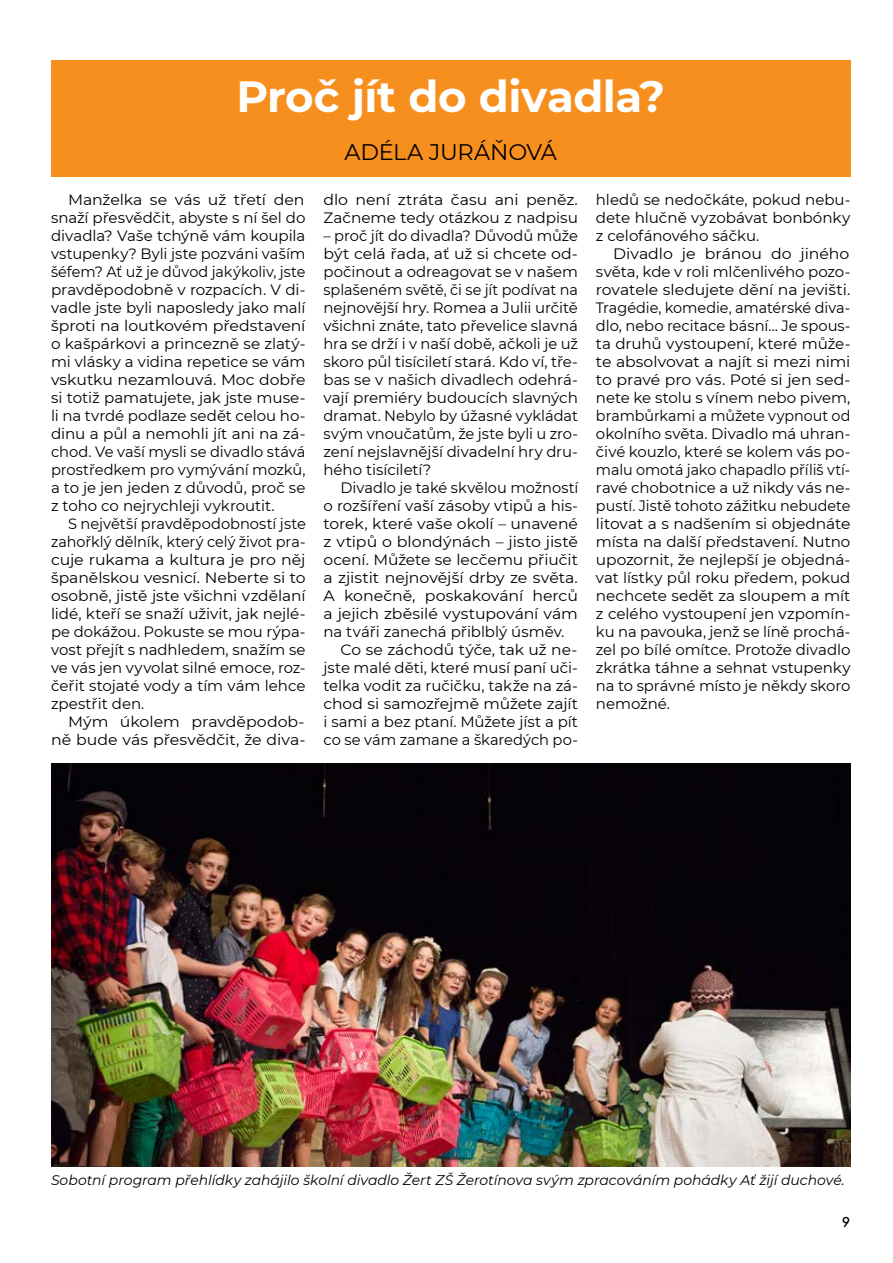
<style>
.page{position:relative;width:893px;height:1263px;background:#fff}
.page>*{position:absolute;margin:0;border:0;box-sizing:border-box;transform-origin:0 0}
.t1{font:700 43.5px "Montserrat";letter-spacing:-.01em;color:#fff}
.t2{font:22.5px "Montserrat";letter-spacing:-.01em;color:#000}
.t3{font:15px/18px "Montserrat";letter-spacing:-.005em;color:#000;text-align:justify;scale:1.05 1}
.t4{font:15px/18px "Montserrat";letter-spacing:-.005em;color:#000;text-align:justify}
.t5{font:15px "Montserrat";letter-spacing:-.005em;color:#000;scale:1.04 1}
.t6{font:500 15px "Futura TOT";color:#000}
.t7{font:italic 13.95px "Montserrat";letter-spacing:-.005em;color:#000}
</style>
<div class="page">
<div style="left:51px;top:60px;width:799px;height:116px;background:#f78f1e"></div>
<img style="left:51px;top:763px;width:799px;height:403px">
<h1 class="t1" style="left:236px;top:65px;width:430px">Proč jít do divadla?</h1>
<h2 class="t2" style="left:344px;top:137px;width:214px">ADÉLA JURÁŇOVÁ</h2>
<p class="t3" style="left:51px;top:190px;width:244px;text-indent:17px">Manželka se vás už třetí den snaží přesvědčit, abyste s ní šel do divadla? Vaše tchýně vám koupila vstupenky? Byli jste pozváni vaším šéfem? Ať už je důvod jakýkoliv, jste pravděpodobně v rozpacích. V di&shy;vadle jste byli naposledy jako malí šproti na loutkovém představení o kašpárkovi a princezně se zlatý&shy;mi vlásky a vidina repetice se vám vskutku nezamlouvá. Moc dobře si totiž pamatujete, jak jste muse&shy;li na tvrdé podlaze sedět celou ho&shy;dinu a půl a nemohli jít ani na zá&shy;chod. Ve vaší mysli se divadlo stává prostředkem pro vymývání mozků, a to je jen jeden z důvodů, proč se z toho co nejrychleji vykroutit.</p>
<p class="t4" style="left:51px;top:514px;width:256px;text-indent:17px">S největší pravděpodobností jste zahořklý dělník, který celý život pra&shy;cuje rukama a kultura je pro něj španělskou vesnicí. Neberte si to osobně, jistě jste všichni vzdělaní lidé, kteří se snaží uživit, jak nejlé&shy;pe dokážou. Pokuste se mou rýpa&shy;vost přejít s nadhledem, snažím se ve vás jen vyvolat silné emoce, roz&shy;čeřit stojaté vody a tím vám lehce zpestřit den.</p>
<p class="t3" style="left:51px;top:712px;width:244px;text-align:right">Mým úkolem pravděpodob&shy;ně bude vás přesvědčit, že diva-</p>
<p class="t4" style="left:596px;top:190px;width:256px">hledů se nedočkáte, pokud nebu&shy;dete hlučně vyzobávat bonbónky z celofánového sáčku.</p>
<p class="t3" style="left:596px;top:244px;width:244px;text-indent:17px">Divadlo je bránou do jiného světa, kde v roli mlčenlivého pozo&shy;rovatele sledujete dění na jevišti.<br>Tragédie, komedie, amatérské diva&shy;dlo, nebo recitace básní… Je spous&shy;ta druhů vystoupení, které může&shy;te absolvovat a najít si mezi nimi to pravé pro vás. Poté si jen sed&shy;nete ke stolu s vínem nebo pivem, brambůrkami a můžete vypnout od okolního světa. Divadlo má uhran&shy;čivé kouzlo, které se kolem vás po&shy;malu omotá jako chapadlo příliš vtí&shy;ravé chobotnice a už nikdy vás ne&shy;pustí. Jistě tohoto zážitku nebudete litovat a s nadšením si objednáte místa na další představení. Nutno upozornit, že nejlepší je objedná&shy;vat lístky půl roku předem, pokud nechcete sedět za sloupem a mít z celého vystoupení jen vzpomín&shy;ku na pavouka, jenž se líně prochá&shy;zel po bílé omítce. Protože divadlo zkrátka táhne a sehnat vstupenky na to správné místo je někdy skoro nemožné.</p>
<p class="t3" style="left:323px;top:190px;width:244px">dlo není ztráta času ani peněz.<br>Začneme tedy otázkou z nadpisu</p>
<p class="t4" style="left:323px;top:226px;width:256px">– proč jít do divadla? Důvodů může být celá řada, ať už si chcete od&shy;počinout a odreagovat se v našem splašeném světě, či se jít podívat na nejnovější hry. Romea a Julii určitě všichni znáte, tato převelice slavná hra se drží i v naší době, ačkoli je už skoro půl tisíciletí stará. Kdo ví, tře&shy;bas se v našich divadlech odehrá&shy;vají premiéry budoucích slavných dramat. Nebylo by úžasné vykládat svým vnoučatům, že jste byli u zro&shy;zení nejslavnější divadelní hry dru&shy;hého tisíciletí?</p>
<p class="t4" style="left:340px;top:478px;width:239px">Divadlo je také skvělou možností</p>
<p class="t4" style="left:323px;top:496px;width:256px">o rozšíření vaší zásoby vtipů a his-</p>
<p class="t5" style="left:323px;top:513px;width:246px">torek, které vaše okolí – unavené</p>
<p class="t3" style="left:323px;top:532px;width:244px">z vtipů o blondýnách – jisto jistě</p>
<p class="t4" style="left:323px;top:550px;width:256px">ocení. Můžete se lecčemu přiučit</p>
<p class="t3" style="left:323px;top:568px;width:244px">a zjistit nejnovější drby ze světa.</p>
<p class="t3" style="left:323px;top:586px;width:244px">A konečně, poskakování herců</p>
<p class="t3" style="left:323px;top:604px;width:244px">a jejich zběsilé vystupování vám</p>
<p class="t4" style="left:323px;top:622px;width:242px">na tváři zanechá přiblblý úsměv.</p>
<p class="t4" style="left:340px;top:640px;width:238px">Co se záchodů týče, tak už ne-</p>
<p class="t4" style="left:323px;top:658px;width:256px">jste malé děti, které musí paní uči-</p>
<p class="t4" style="left:323px;top:676px;width:256px">telka vodit za ručičku, takže na zá-</p>
<p class="t4" style="left:323px;top:694px;width:256px">chod si samozřejmě můžete zajít</p>
<p class="t4" style="left:323px;top:712px;width:256px">i sami a bez ptaní. Můžete jíst a pít</p>
<p class="t4" style="left:323px;top:730px;width:256px">co se vám zamane a škaredých po-</p>
<p class="t7" style="left:51px;top:1170px;width:795px">Sobotní program přehlídky zahájilo školní divadlo Žert ZŠ Žerotínova svým zpracováním pohádky Ať žijí duchové.</p>
<p class="t6" style="left:842px;top:1213px;width:10px">9</p>
</div>
